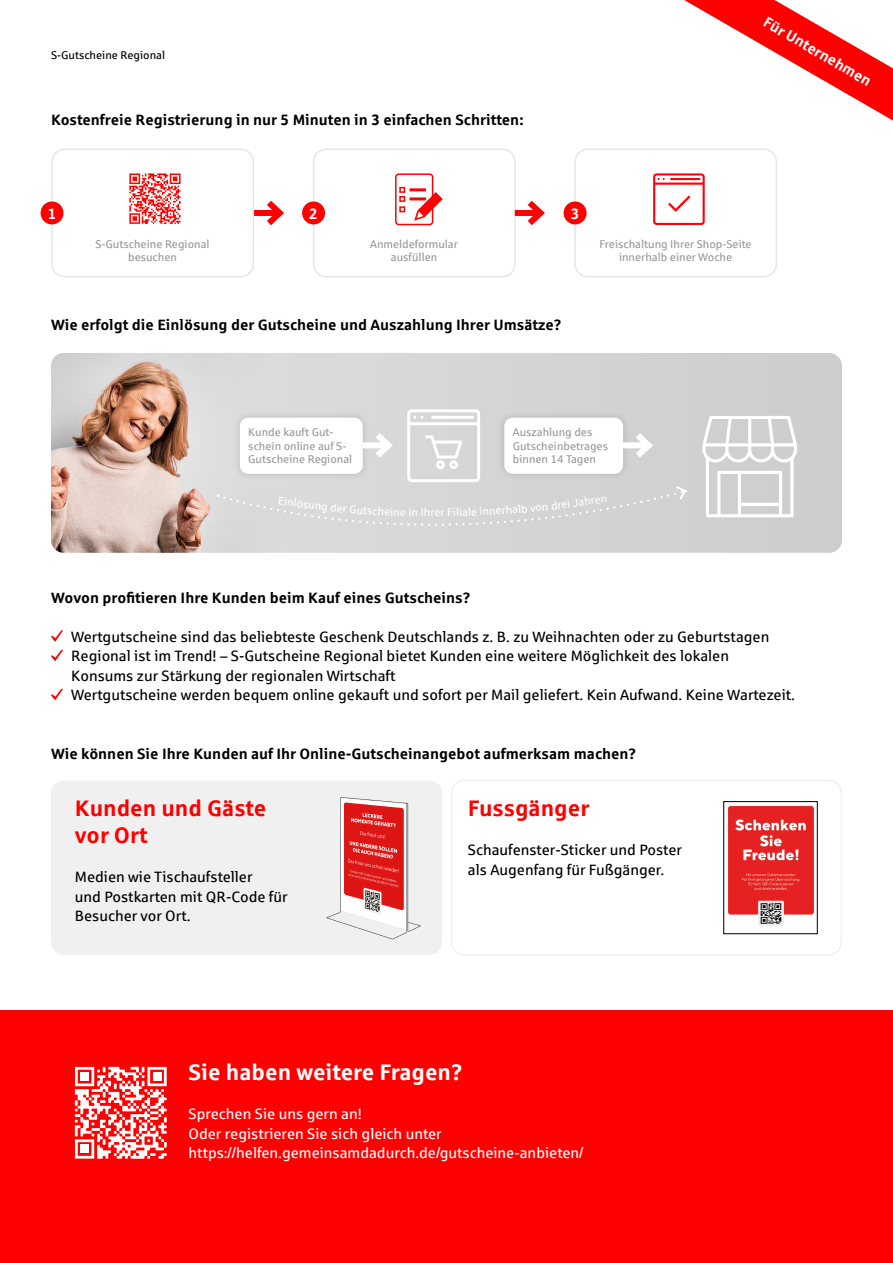
<style>
.page{position:relative;width:893px;height:1263px;background:#fff}
.page>*{position:absolute;margin:0;border:0;box-sizing:border-box;transform-origin:0 0}
.t1{font:700 22.5px "Sparkasse Rg";color:#f00}
.t2{font:700 22.5px "Sparkasse Rg";color:#fff}
.t3{font:15px "Sparkasse Rg";color:#000}
.t4{font:700 15px "Sparkasse Rg";color:#000}
.t5{font:15px "Sparkasse Rg";color:#fff}
.t6{font:700 15px "Sparkasse Rg";color:#fff}
.t7{font:11.25px/13.5px "Sparkasse Rg";color:#999}
.t8{font:11.25px "Sparkasse Rg";color:#fff}
.t9{font:11.25px "Sparkasse Rg";color:#000}
</style>
<div class="page">
<div style="left:0;top:1010px;width:893px;height:253px;background:#f00"></div>
<svg style="left:51px;top:630px;width:12px;height:12px"></svg>
<svg style="left:51px;top:649px;width:12px;height:12px"></svg>
<svg style="left:51px;top:688px;width:12px;height:12px"></svg>
<img style="left:51px;top:353px;width:791px;height:200px">
<svg style="left:684px;top:0;width:209px;height:121px"></svg>
<div style="left:313px;top:148px;width:203px;height:129px;border:2px solid #e6e6e6;border-radius:13px"></div>
<div style="left:51px;top:148px;width:203px;height:129px;border:2px solid #e6e6e6;border-radius:13px"></div>
<div style="left:51px;top:780px;width:391px;height:175px;background:#f0f0f0;border-radius:13px"></div>
<div style="left:451px;top:780px;width:391px;height:175px;border:2px solid #f0f0f0;border-radius:13px"></div>
<div style="left:574px;top:148px;width:203px;height:129px;border:2px solid #e6e6e6;border-radius:13px"></div>
<div style="left:41px;top:201px;width:23px;height:23px;background:#f00;border-radius:50%"></div>
<div style="left:302px;top:201px;width:23px;height:23px;background:#f00;border-radius:50%"></div>
<div style="left:564px;top:201px;width:23px;height:23px;background:#f00;border-radius:50%"></div>
<div style="left:254px;top:210px;width:26px;height:6px;background:#f00"></div>
<svg style="left:267px;top:200px;width:17px;height:25px"></svg>
<div style="left:515px;top:210px;width:26px;height:6px;background:#f00"></div>
<svg style="left:527px;top:200px;width:18px;height:26px"></svg>
<svg style="left:699px;top:414px;width:101px;height:106px"></svg>
<svg style="left:653px;top:173px;width:52px;height:52px"></svg>
<div style="left:395px;top:173px;width:38px;height:52px;border:2px solid #f00;border-radius:3px"></div>
<svg style="left:399px;top:187px;width:6px;height:25px"></svg>
<svg style="left:414px;top:192px;width:29px;height:29px"></svg>
<hr style="left:409px;top:188px;width:17px;height:3px;background:#f00">
<hr style="left:409px;top:197px;width:17px;height:3px;background:#f00">
<img style="left:326px;top:797px;width:95px;height:143px">
<img style="left:728px;top:805px;width:86px;height:121px">
<div style="left:723px;top:801px;width:95px;height:133px;border:1px solid #000"></div>
<svg style="left:75px;top:1067px;width:92px;height:92px"></svg>
<div style="left:80px;top:1072px;width:9px;height:9px;background:#fff"></div>
<div style="left:81px;top:1145px;width:8px;height:8px;background:#fff"></div>
<div style="left:153px;top:1072px;width:8px;height:9px;background:#fff"></div>
<svg style="left:129px;top:173px;width:52px;height:51px"></svg>
<svg style="left:218px;top:409px;width:470px;height:144px"></svg>
<p class="t9" style="left:51px;top:49px;width:116px">S-Gutscheine Regional</p>
<p class="t4" style="left:51px;top:110px;width:474px">Kostenfreie Registrierung in nur 5 Minuten in 3 einfachen Schritten:</p>
<p class="t6" style="left:770px;top:13px;width:123px;rotate:30deg">Für Unternehmen</p>
<p class="t6" style="left:48px;top:204px;width:10px">1</p>
<p class="t6" style="left:309px;top:204px;width:10px">2</p>
<p class="t6" style="left:571px;top:204px;width:10px">3</p>
<p class="t7" style="left:95px;top:237px;width:116px">S-Gutscheine Regional</p>
<p class="t7" style="left:128px;top:250px;width:50px">besuchen</p>
<p class="t7" style="left:370px;top:237px;width:89px">Anmeldeformular</p>
<p class="t7" style="left:391px;top:250px;width:48px">ausfüllen</p>
<p class="t7" style="left:599px;top:237px;width:154px">Freischaltung Ihrer Shop-Seite</p>
<p class="t7" style="left:619px;top:250px;width:115px">innerhalb einer Woche</p>
<p class="t4" style="left:51px;top:315px;width:512px">Wie erfolgt die Einlösung der Gutscheine und Auszahlung Ihrer Umsätze?</p>
<p class="t7" style="left:248px;top:425px;width:106px">Kunde kauft Gut&shy;schein online auf S-<br>Gutscheine Regional</p>
<p class="t7" style="left:513px;top:425px;width:97px">Auszahlung des<br>Gutscheinbetrages binnen 14 Tagen</p>
<p class="t8" style="left:279px;top:493px;width:20px;rotate:9deg">Einl</p>
<p class="t8" style="left:421px;top:505px;width:21px">Ihre</p>
<p class="t8" style="left:440px;top:505px;width:23px;rotate:-1deg">r Fili</p>
<p class="t8" style="left:512px;top:502px;width:25px;rotate:-5deg">alb v</p>
<p class="t8" style="left:550px;top:499px;width:21px;rotate:-7deg">drei</p>
<p class="t4" style="left:51px;top:588px;width:421px">Wovon profitieren Ihre Kunden beim Kauf eines Gutscheins?</p>
<p class="t3" style="left:71px;top:627px;width:700px">Wertgutscheine sind das beliebteste Geschenk Deutschlands z. B. zu Weihnachten oder zu Geburtstagen</p>
<p class="t3" style="left:71px;top:647px;width:659px">Regional ist im Trend! – S-Gutscheine Regional bietet Kunden eine weitere Möglichkeit des lokalen</p>
<p class="t3" style="left:71px;top:666px;width:326px">Konsums zur Stärkung der regionalen Wirtschaft</p>
<p class="t3" style="left:71px;top:686px;width:725px">Wertgutscheine werden bequem online gekauft und sofort per Mail geliefert. Kein Aufwand. Keine Wartezeit.</p>
<p class="t4" style="left:51px;top:744px;width:587px">Wie können Sie Ihre Kunden auf Ihr Online-Gutscheinangebot aufmerksam machen?</p>
<p class="t1" style="left:75px;top:794px;width:193px">Kunden und Gäste</p>
<p class="t1" style="left:75px;top:821px;width:74px">vor Ort</p>
<p class="t3" style="left:75px;top:868px;width:179px">Medien wie Tischaufsteller</p>
<p class="t3" style="left:75px;top:887px;width:214px">und Postkarten mit QR-Code für</p>
<p class="t3" style="left:75px;top:907px;width:117px">Besucher vor Ort.</p>
<p class="t1" style="left:468px;top:794px;width:123px">Fussgänger</p>
<p class="t3" style="left:468px;top:841px;width:216px">Schaufenster-Sticker und Poster</p>
<p class="t3" style="left:468px;top:860px;width:198px">als Augenfang für Fußgänger.</p>
<p class="t2" style="left:189px;top:1058px;width:276px">Sie haben weitere Fragen?</p>
<p class="t5" style="left:189px;top:1105px;width:175px">Sprechen Sie uns gern an!</p>
<p class="t5" style="left:189px;top:1124px;width:255px">Oder registrieren Sie sich gleich unter</p>
<p class="t5" style="left:189px;top:1144px;width:396px">https://helfen.gemeinsamdadurch.de/gutscheine-anbieten/</p>
</div>
